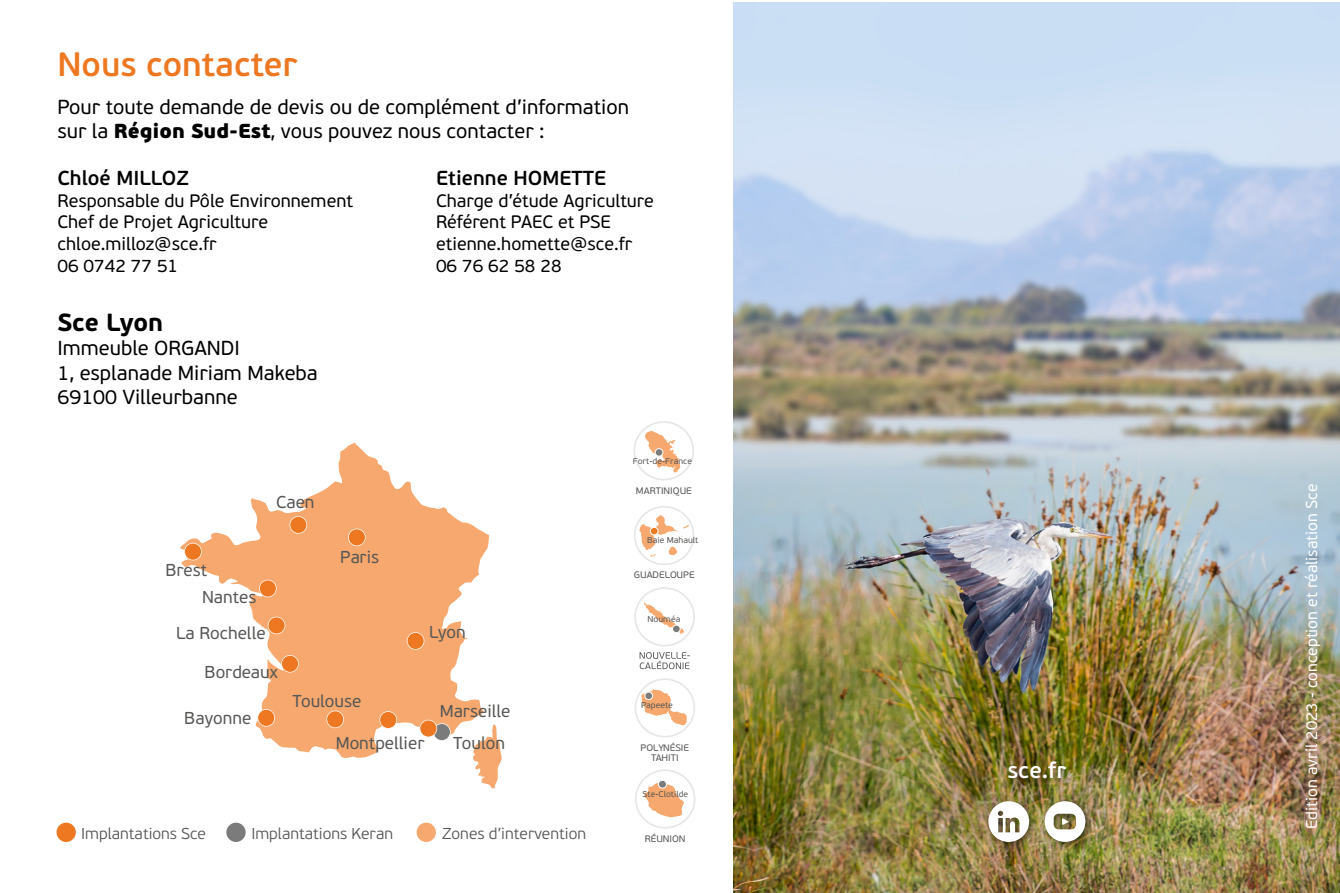
<style>
.page{position:relative;width:1340px;height:893px;background:#fff}
.page>*{position:absolute;margin:0;border:0;box-sizing:border-box;transform-origin:0 0}
.t1{font:600 33.75px "PF Beau Sans Pro";color:#ee7721}
.t2{font:700 24.75px "PF Beau Sans Pro";color:#000}
.t3{font:600 22.5px "PF Beau Sans Pro";color:#fff}
.t4{font:20.25px/24.3px "PF Beau Sans Pro";color:#000}
.t5{font:600 20.25px "PF Beau Sans Pro";color:#000}
.t6{font:18px/21.6px "PF Beau Sans Pro";color:#000}
.t7{font:17.1px "PF Beau Sans Pro";color:#575756}
.t8{font:300 15.75px "PF Beau Sans Pro";color:#575756}
.t9{font:15.75px "PF Beau Sans Pro";color:#fff}
.t10{font:9.45px/10.3px "PF Beau Sans Pro";color:#575756;text-align:center}
.t11{font:8.55px "PF Beau Sans Pro";color:#575756}
.s1{font-weight:900}
</style>
<div class="page">
<img style="left:733px;top:2px;width:606px;height:891px">
<div style="left:634px;top:587px;width:61px;height:59px;border:2px solid #e7e7e7;border-radius:50%"></div>
<svg style="left:639px;top:652px;width:50px;height:17px"></svg>
<svg style="left:644px;top:602px;width:40px;height:32px"></svg>
<div style="left:634px;top:678px;width:61px;height:60px;border:2px solid #e7e7e7;border-radius:50%"></div>
<svg style="left:641px;top:689px;width:46px;height:36px"></svg>
<div style="left:635px;top:769px;width:60px;height:60px;border:2px solid #e7e7e7;border-radius:50%"></div>
<svg style="left:644px;top:780px;width:40px;height:38px"></svg>
<div style="left:634px;top:506px;width:60px;height:59px;border:2px solid #e7e7e7;border-radius:50%"></div>
<svg style="left:639px;top:515px;width:50px;height:43px"></svg>
<div style="left:633px;top:421px;width:61px;height:59px;border:2px solid #e7e7e7;border-radius:50%"></div>
<svg style="left:645px;top:431px;width:35px;height:41px"></svg>
<div style="left:226px;top:823px;width:20px;height:19px;background:#7c7b7b;border-radius:50%"></div>
<div style="left:416px;top:823px;width:20px;height:19px;background:#f6a86e;border-radius:50%"></div>
<div style="left:57px;top:823px;width:19px;height:19px;background:#ee7721;border-radius:50%"></div>
<svg style="left:180px;top:443px;width:309px;height:315px;fill:#f6a86e"></svg>
<svg style="left:472px;top:725px;width:30px;height:64px"></svg>
<svg style="left:348px;top:529px;width:17px;height:17px"></svg>
<svg style="left:281px;top:655px;width:18px;height:18px"></svg>
<svg style="left:326px;top:710px;width:18px;height:18px"></svg>
<svg style="left:407px;top:632px;width:17px;height:18px"></svg>
<svg style="left:289px;top:516px;width:18px;height:18px"></svg>
<svg style="left:259px;top:580px;width:18px;height:17px"></svg>
<svg style="left:268px;top:617px;width:17px;height:17px"></svg>
<svg style="left:257px;top:709px;width:18px;height:18px"></svg>
<svg style="left:379px;top:711px;width:18px;height:18px"></svg>
<svg style="left:184px;top:543px;width:18px;height:17px"></svg>
<svg style="left:419px;top:720px;width:31px;height:21px"></svg>
<div style="left:984px;top:797px;width:110px;height:54px;background:#000;opacity:.5"></div>
<svg style="left:988px;top:801px;width:41px;height:41px"></svg>
<svg style="left:1044px;top:801px;width:41px;height:41px"></svg>
<div style="left:1004px;top:757px;width:70px;height:30px;background:#000;opacity:.5"></div>
<h1 class="t1" style="left:57px;top:45px;width:241px">Nous contacter</h1>
<p class="t4" style="left:57px;top:95px;width:573px">Pour toute demande de devis ou de complément d’information sur la <span class="s1">Région Sud-Est</span>, vous pouvez nous contacter :</p>
<p class="t5" style="left:57px;top:166px;width:133px">Chloé MILLOZ</p>
<p class="t6" style="left:57px;top:190px;width:297px">Responsable du Pôle Environnement<br>Chef de Projet Agriculture chloe.milloz@sce.fr<br>06 0742 77 51</p>
<h2 class="t2" style="left:57px;top:308px;width:107px">Sce Lyon</h2>
<p class="t4" style="left:57px;top:336px;width:262px">Immeuble ORGANDI<br>1, esplanade Miriam Makeba<br>69100 Villeurbanne</p>
<p class="t7" style="left:276px;top:492px;width:40px">Caen</p>
<p class="t7" style="left:165px;top:560px;width:43px">Brest</p>
<p class="t7" style="left:202px;top:587px;width:56px">Nantes</p>
<p class="t7" style="left:176px;top:624px;width:91px">La Rochelle</p>
<p class="t7" style="left:204px;top:662px;width:75px">Bordeaux</p>
<p class="t7" style="left:340px;top:548px;width:40px">Paris</p>
<p class="t7" style="left:184px;top:708px;width:68px">Bayonne</p>
<p class="t7" style="left:292px;top:691px;width:70px">Toulouse</p>
<p class="t5" style="left:436px;top:166px;width:172px">Etienne HOMETTE</p>
<p class="t6" style="left:436px;top:190px;width:219px">Charge d’étude Agriculture<br>Référent PAEC et PSE etienne.homette@sce.fr<br>06 76 62 58 28</p>
<p class="t11" style="left:633px;top:456px;width:61px">Fort-de-France</p>
<p class="t10" style="left:636px;top:485px;width:57px">MARTINIQUE</p>
<p class="t11" style="left:647px;top:536px;width:53px">Baie Mahault</p>
<p class="t10" style="left:634px;top:570px;width:62px">GUADELOUPE</p>
<p class="t7" style="left:429px;top:622px;width:38px">Lyon</p>
<p class="t7" style="left:440px;top:701px;width:72px">Marseille</p>
<p class="t11" style="left:647px;top:614px;width:34px">Nouméa</p>
<p class="t11" style="left:641px;top:700px;width:33px">Papeete</p>
<p class="t7" style="left:336px;top:734px;width:90px">Montpellier</p>
<p class="t7" style="left:453px;top:733px;width:53px">Toulon</p>
<p class="t8" style="left:81px;top:824px;width:126px">Implantations Sce</p>
<p class="t8" style="left:251px;top:824px;width:143px">Implantations Keran</p>
<p class="t8" style="left:442px;top:824px;width:145px">Zones d’intervention</p>
<p class="t10" style="left:640px;top:742px;width:50px">POLYNÉSIE<br>TAHITI</p>
<p class="t11" style="left:642px;top:790px;width:47px">Ste-Clotilde</p>
<p class="t10" style="left:644px;top:833px;width:42px">RÉUNION</p>
<p class="t3" style="left:1007px;top:757px;width:60px">sce.fr</p>
<p class="t9" style="left:1302px;top:829px;width:346px;rotate:-90deg">Edition avril 2023 - conception et réalisation Sce</p>
</div>
